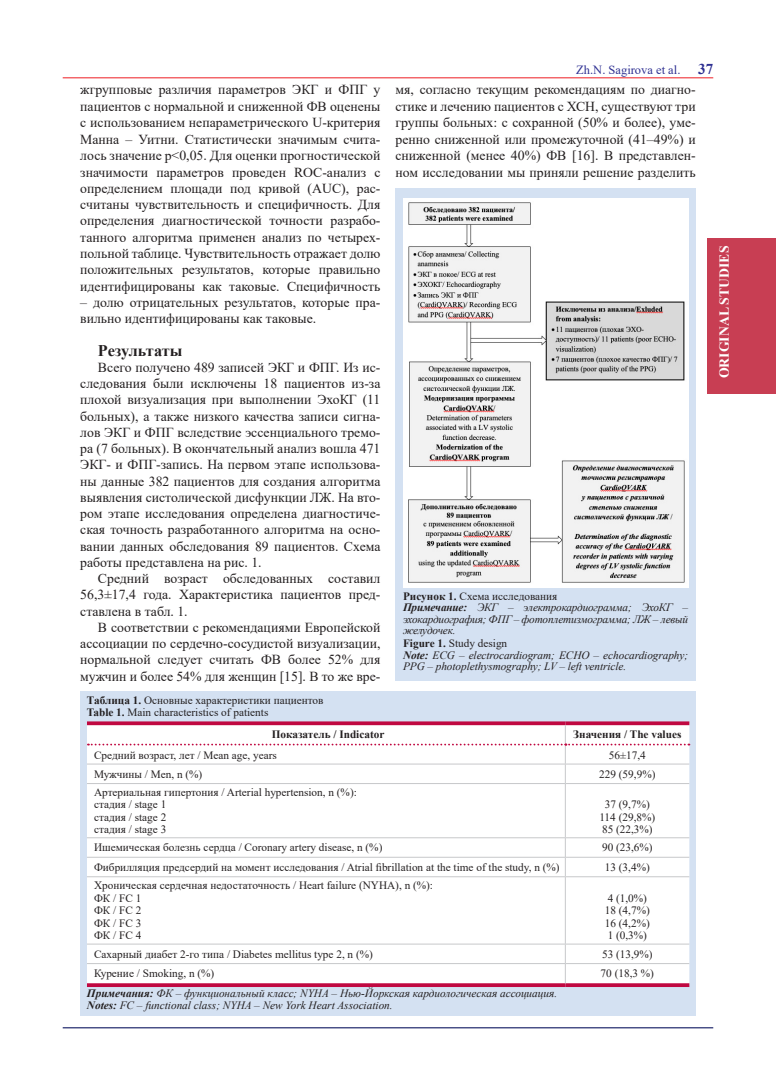
<style>
.page{position:relative;width:776px;height:1088px;background:#fff}
.page>*{position:absolute;margin:0;border:0;box-sizing:border-box;transform-origin:0 0}
.t1{font:700 16.25px "Times New Roman";letter-spacing:-.015em;color:#231f20}
.t2{font:13.75px/16.2px "Times New Roman";color:#231f20;text-align:justify}
.t3{font:700 13.75px "Times New Roman";color:#fff}
.t4{font:12.5px "Times New Roman";color:#2e3092}
.t5{font:11.25px/12.5px "Times New Roman";color:#231f20}
.t6{font:italic 11.25px/11.2px "Times New Roman";letter-spacing:-.005em;color:#231f20}
.t7{font:700 11.25px "Times New Roman";color:#231f20}
.s1{font-weight:700;font-size:15px}
.s2{font-weight:700}
</style>
<div class="page">
<hr style="left:63px;top:78px;width:650px;height:1px;background:#ee1d23">
<hr style="left:63px;top:1027px;width:650px;height:1px;background:#283071">
<div style="left:707px;top:238px;width:69px;height:156px;background:#c83e53"></div>
<div style="left:396px;top:188px;width:300px;height:492px;background:#d4e1f2"></div>
<img style="left:403px;top:198px;width:285px;height:390px">
<div style="left:80px;top:691px;width:616px;height:325px;background:#d4e1f2"></div>
<div style="left:87px;top:725px;width:602px;height:258px;background:#fff"></div>
<svg style="left:87px;top:983px;width:478px;height:4px;background:#c3184d"></svg>
<svg style="left:565px;top:983px;width:124px;height:4px"></svg>
<svg style="left:87px;top:721px;width:478px;height:4px;background:#c21f54"></svg>
<svg style="left:565px;top:721px;width:124px;height:4px"></svg>
<hr style="left:87px;top:837px;width:478px;height:1px;background:#c7c8ca">
<hr style="left:565px;top:837px;width:124px;height:1px;background:#c7c8ca">
<hr style="left:87px;top:857px;width:478px;height:1px;background:#c7c8ca">
<hr style="left:565px;top:857px;width:124px;height:1px;background:#c7c8ca">
<hr style="left:87px;top:876px;width:478px;height:1px;background:#c7c8ca">
<hr style="left:565px;top:876px;width:124px;height:1px;background:#c7c8ca">
<hr style="left:87px;top:944px;width:478px;height:1px;background:#c7c8ca">
<hr style="left:565px;top:944px;width:124px;height:1px;background:#c7c8ca">
<hr style="left:87px;top:963px;width:478px;height:1px;background:#c7c8ca">
<hr style="left:565px;top:963px;width:124px;height:1px;background:#c7c8ca">
<hr style="left:565px;top:784px;width:1px;height:53px;background:#c7c8ca">
<svg style="left:565px;top:838px;width:1px;height:38px"></svg>
<hr style="left:565px;top:877px;width:1px;height:67px;background:#c7c8ca">
<svg style="left:565px;top:944px;width:1px;height:39px"></svg>
<div style="left:88px;top:725px;width:601px;height:58px;background:#fff"></div>
<hr style="left:87px;top:783px;width:478px;height:1px;background:#c7c8ca">
<hr style="left:565px;top:783px;width:124px;height:1px;background:#c7c8ca">
<hr style="left:87px;top:764px;width:478px;height:1px;background:#c7c8ca">
<hr style="left:565px;top:764px;width:124px;height:1px;background:#c7c8ca">
<p class="t2" style="left:80px;top:81px;width:302px">жгрупповые различия параметров ЭКГ и ФПГ у пациентов с нормальной и сниженной ФВ оценены с использованием непараметрического U-критерия Манна – Уитни. Статистически значимым счита&shy;лось значение р&lt;0,05. Для оценки прогностической значимости параметров проведен ROC-анализ с определением площади под кривой (AUC), рас&shy;считаны чувствительность и специфичность. Для определения диагностической точности разрабо&shy;танного алгоритма применен анализ по четырех&shy;польной таблице. Чувствительность отражает долю положительных результатов, которые правильно идентифицированы как таковые. Специфичность</p>
<p class="t2" style="left:80px;top:294px;width:302px">– долю отрицательных результатов, которые пра&shy;вильно идентифицированы как таковые.</p>
<p class="t1" style="left:98px;top:338px;width:86px">Результаты</p>
<p class="t2" style="left:80px;top:359px;width:302px;text-indent:18px">Всего получено 489 записей ЭКГ и ФПГ. Из ис&shy;следования были исключены 18 пациентов из-за плохой визуализация при выполнении ЭхоКГ (11 больных), а также низкого качества записи сигна&shy;лов ЭКГ и ФПГ вследствие эссенциального тремо&shy;ра (7 больных). В окончательный анализ вошла 471<br>ЭКГ- и ФПГ-запись. На первом этапе использова&shy;ны данные 382 пациентов для создания алгоритма выявления систолической дисфункции ЛЖ. На вто&shy;ром этапе исследования определена диагностиче&shy;ская точность разработанного алгоритма на осно&shy;вании данных обследования 89 пациентов. Схема работы представлена на рис. 1.</p>
<p class="t2" style="left:80px;top:570px;width:302px;text-indent:18px">Средний возраст обследованных составил 56,3±17,4 года. Характеристика пациентов пред&shy;ставлена в табл. 1.</p>
<p class="t2" style="left:80px;top:619px;width:302px;text-indent:18px">В соответствии с рекомендациями Европейской ассоциации по сердечно-сосудистой визуализации, нормальной следует считать ФВ более 52% для мужчин и более 54% для женщин [15]. В то же вре-</p>
<p class="t4" style="left:576px;top:61px;width:138px">Zh.N. Sagirova et al. <span class="s1">37</span></p>
<p class="t2" style="left:395px;top:81px;width:302px">мя, согласно текущим рекомендациям по диагно&shy;стике и лечению пациентов с ХСН, существуют три группы больных: с сохранной (50% и более), уме&shy;ренно сниженной или промежуточной (41–49%) и сниженной (менее 40%) ФВ [16]. В представлен&shy;ном исследовании мы приняли решение разделить</p>
<p class="t3" style="left:714px;top:378px;width:134px;rotate:-90deg">ORIGINAL STUDIES</p>
<p class="t5" style="left:403px;top:589px;width:156px"><span class="s2">Рисунок 1.</span> Схема исследования</p>
<p class="t5" style="left:403px;top:637px;width:106px"><span class="s2">Figure 1.</span> Study design</p>
<p class="t6" style="left:403px;top:601px;width:287px;text-align:justify"><span class="s2">Примечание:</span> ЭКГ – электрокардиограмма; ЭхоКГ – эхокардиография; ФПГ – фотоплетизмограмма; ЛЖ – левый желудочек.</p>
<p class="t6" style="left:403px;top:649px;width:287px"><span class="s2">Note:</span> ECG – electrocardiogram; ECHO – echocardiography;<br>PPG – photoplethysmography; LV – left ventricle.</p>
<p class="t5" style="left:87px;top:693px;width:238px"><span class="s2">Таблица 1.</span> Основные характеристики пациентов<br><span class="s2">Table 1.</span> Main characteristics of patients</p>
<p class="t7" style="left:272px;top:726px;width:114px">Показатель / Indicator</p>
<p class="t7" style="left:573px;top:726px;width:110px">Значения / The values</p>
<p class="t5" style="left:94px;top:748px;width:184px">Средний возраст, лет / Mean age, years</p>
<p class="t5" style="left:609px;top:748px;width:39px">56±17,4</p>
<p class="t5" style="left:94px;top:767px;width:110px">Мужчины / Men, n (%)</p>
<p class="t5" style="left:599px;top:767px;width:58px">229 (59,9%)</p>
<p class="t5" style="left:94px;top:785px;width:264px">Артериальная гипертония / Arterial hypertension, n (%): стадия / stage 1<br>стадия / stage 2<br>стадия / stage 3</p>
<p class="t5" style="left:599px;top:798px;width:57px;text-align:center">37 (9,7%)<br>114 (29,8%)<br>85 (22,3%)</p>
<p class="t5" style="left:94px;top:841px;width:290px">Ишемическая болезнь сердца / Coronary artery disease, n (%)</p>
<p class="t5" style="left:602px;top:841px;width:52px">90 (23,6%)</p>
<p class="t5" style="left:94px;top:860px;width:467px">Фибрилляция предсердий на момент исследования / Atrial fibrillation at the time of the study, n (%)</p>
<p class="t5" style="left:605px;top:860px;width:46px">13 (3,4%)</p>
<p class="t5" style="left:94px;top:879px;width:341px">Хроническая сердечная недостаточность / Heart failure (NYHA), n (%):<br>ФК / FC 1<br>ФК / FC 2<br>ФК / FC 3<br>ФК / FC 4</p>
<p class="t5" style="left:605px;top:891px;width:46px">4 (1,0%)<br>18 (4,7%)<br>16 (4,2%)<br>1 (0,3%)</p>
<p class="t5" style="left:94px;top:947px;width:280px">Сахарный диабет 2-го типа / Diabetes mellitus type 2, n (%)</p>
<p class="t5" style="left:602px;top:947px;width:52px">53 (13,9%)</p>
<p class="t5" style="left:94px;top:967px;width:122px">Курение / Smoking, n (%)</p>
<p class="t5" style="left:601px;top:967px;width:55px">70 (18,3 %)</p>
<p class="t6" style="left:87px;top:988px;width:472px"><span class="s2">Примечания:</span> ФК – функциональный класс; NYHA – Нью-Йоркская кардиологическая ассоциация.<br><span class="s2">Notes:</span> FC – functional class; NYHA – New York Heart Association.</p>
</div>
